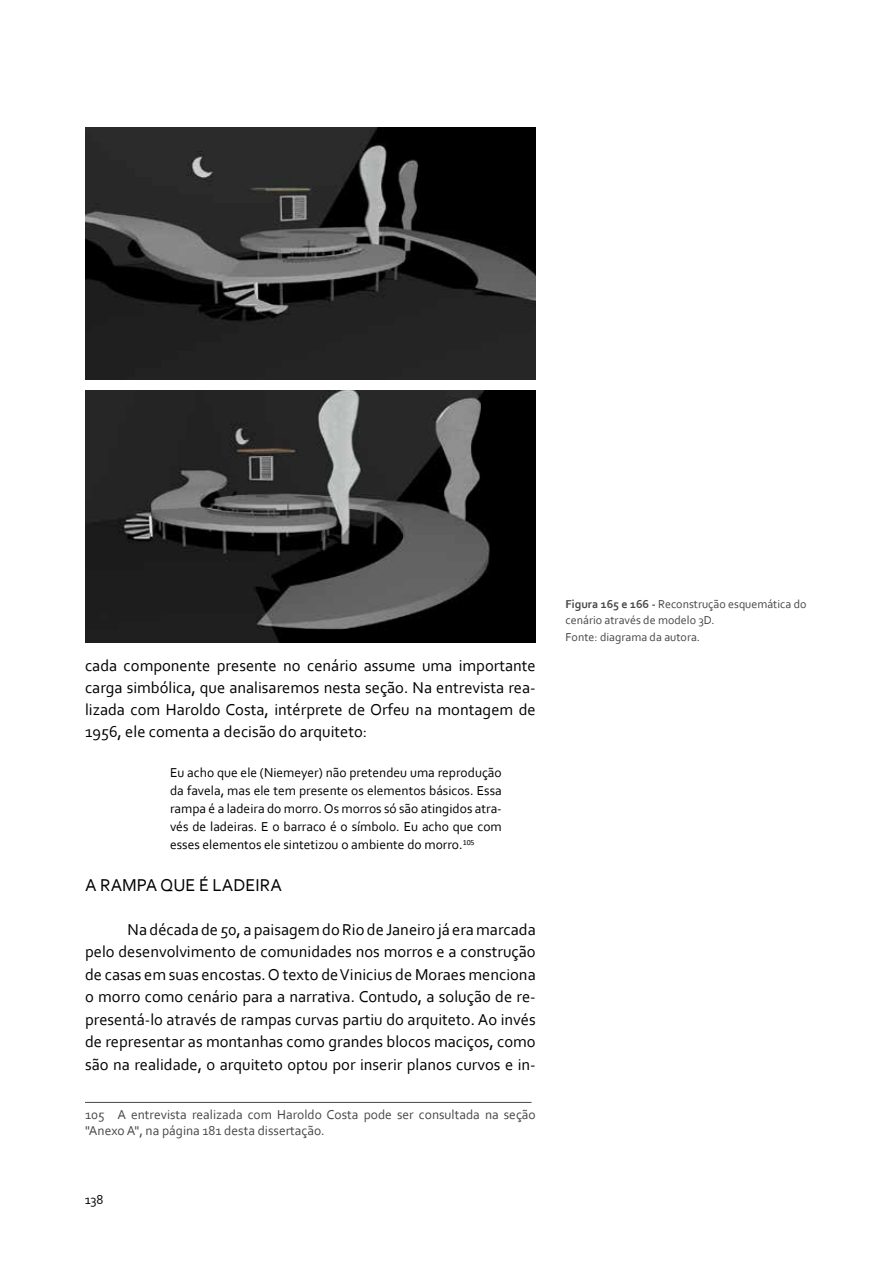
<style>
.page{position:relative;width:893px;height:1263px;background:#fff}
.page>*{position:absolute;margin:0;border:0;box-sizing:border-box;transform-origin:0 0}
.t1{font:18px "Corbel";color:#000}
.t2{font:16.5px/22.5px "Corbel";color:#000;text-align:justify}
.t3{font:13.5px/18px "Corbel";color:#000;text-align:justify}
.t4{font:13.5px/16.5px "Corbel";color:#464746}
.t5{font:12px/16.5px "Corbel";color:#464746}
.s1{font-weight:700}
</style>
<div class="page">
<hr style="left:85px;top:1102px;width:446px;height:1px;background:#464746">
<img style="left:85px;top:128px;width:451px;height:251px">
<img style="left:85px;top:390px;width:451px;height:252px">
<p class="t2" style="left:85px;top:655px;width:452px;line-height:21.8px">cada componente presente no cenário assume uma importante carga simbólica, que analisaremos nesta seção. Na entrevista rea&shy;lizada com Haroldo Costa, intérprete de Orfeu na montagem de 1956, ele comenta a decisão do arquiteto:</p>
<p class="t3" style="left:170px;top:763px;width:333px">Eu acho que ele (Niemeyer) não pretendeu uma reprodução da favela, mas ele tem presente os elementos básicos. Essa rampa é a ladeira do morro. Os morros só são atingidos atra&shy;vés de ladeiras. E o barraco é o símbolo. Eu acho que com esses elementos ele sintetizou o ambiente do morro.<sup>105</sup></p>
<p class="t1" style="left:85px;top:874px;width:198px">A RAMPA QUE É LADEIRA</p>
<p class="t2" style="left:85px;top:917px;width:452px;text-indent:43px">Na década de 50, a paisagem do Rio de Janeiro já era marcada pelo desenvolvimento de comunidades nos morros e a construção de casas em suas encostas. O texto de Vinicius de Moraes menciona o morro como cenário para a narrativa. Contudo, a solução de re&shy;presentá-lo através de rampas curvas partiu do arquiteto. Ao invés de representar as montanhas como grandes blocos maciços, como são na realidade, o arquiteto optou por inserir planos curvos e in-</p>
<p class="t4" style="left:85px;top:1106px;width:452px">105 A entrevista realizada com Haroldo Costa pode ser consultada na seção "Anexo A", na página 181 desta dissertação.</p>
<p class="t3" style="left:85px;top:1190px;width:20px">138</p>
<p class="t5" style="left:566px;top:595px;width:243px"><span class="s1">Figura 165 e 166 -</span> Reconstrução esquemática do cenário através de modelo 3D.<br>Fonte: diagrama da autora.</p>
</div>
